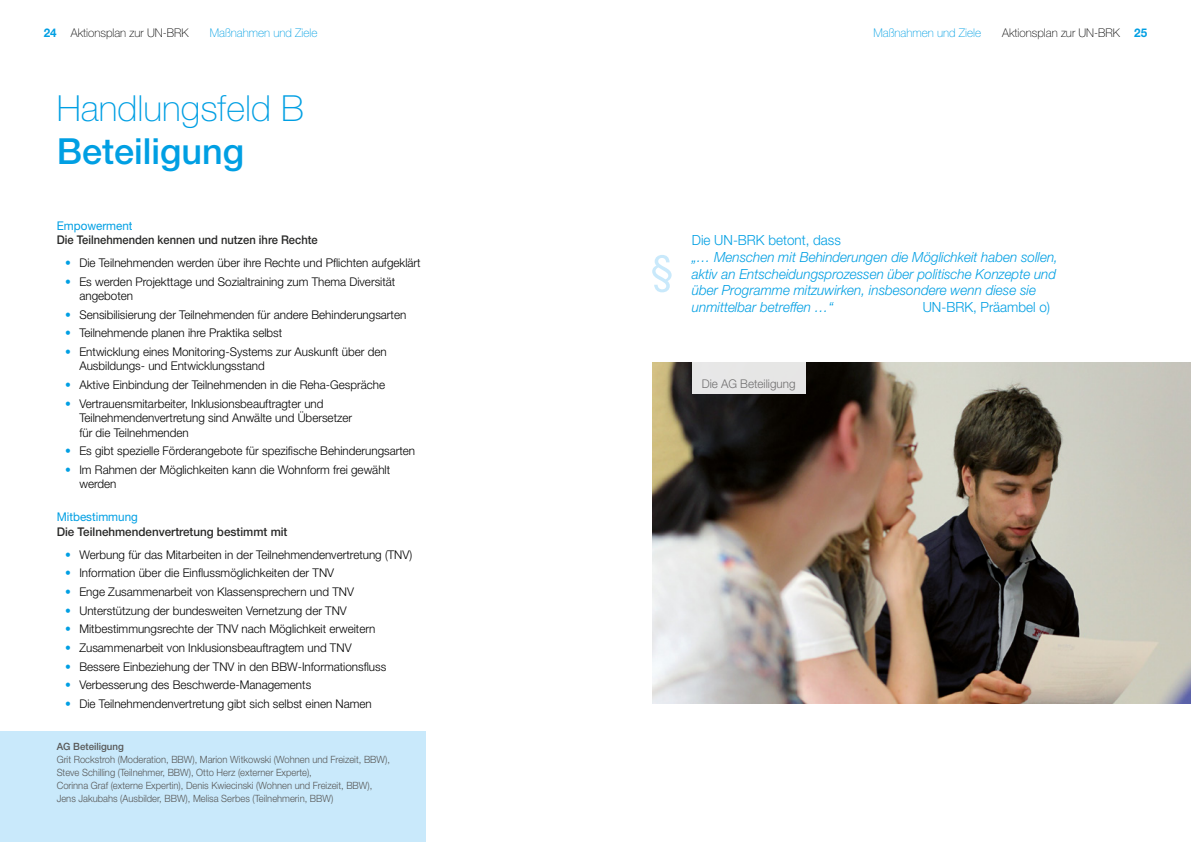
<style>
.page{position:relative;width:1191px;height:842px;background:#fff}
.page>*{position:absolute;margin:0;border:0;box-sizing:border-box;transform-origin:0 0}
.t1{font:100 36px "Helvetica Neue LT Std";color:#009fe3}
.t2{font:500 36px "Helvetica Neue LT Std";color:#009fe3}
.t3{font:italic 300 14px/16.8px "Helvetica Neue LT Std";color:#009fe3;scale:.96 1}
.t4{font:300 14px "Helvetica Neue LT Std";color:#009fe3;scale:.96 1}
.t5{font:300 12px/14.4px "Helvetica Neue LT Std";color:#000}
.t6{font:100 12px "Helvetica Neue LT Std";color:#000}
.t7{font:500 12px "Helvetica Neue LT Std";color:#282827;scale:.93 1}
.t8{font:500 12px "Helvetica Neue LT Std";color:#282827}
.t9{font:100 12px "Helvetica Neue LT Std";color:#009fe3}
.t10{font:12px "Helvetica Neue LT Std";color:#009fe3}
.t11{font:300 12px "Helvetica Neue LT Std";color:#706f6f}
.t12{font:300 10px/13px "Helvetica Neue LT Std";color:#575756;scale:.94 1}
.t13{font:500 10px "Helvetica Neue LT Std";color:#575756}
.s1{font-weight:700;color:#009fe3}
.s2{color:#009fe3}
</style>
<div class="page">
<div style="left:0;top:731px;width:425px;height:111px;background:#c9e9fb"></div>
<img style="left:652px;top:363px;width:539px;height:340px">
<svg style="left:652px;top:255px;width:19px;height:37px"></svg>
<div style="left:692px;top:349px;width:113px;height:45px;background:linear-gradient(to bottom,#fdfdfd,#dededd)"></div>
<p class="t9" style="left:210px;top:26px;width:109px">Maßnahmen und Ziele</p>
<p class="t9" style="left:873px;top:26px;width:109px">Maßnahmen und Ziele</p>
<p class="t6" style="left:44px;top:26px;width:146px"><span class="s1">24</span> Aktionsplan zur UN-BRK</p>
<p class="t6" style="left:1002px;top:26px;width:146px">Aktionsplan zur UN-BRK <span class="s1">25</span></p>
<h1 class="t1" style="left:57px;top:88px;width:248px">Handlungsfeld B</h1>
<h1 class="t2" style="left:57px;top:130px;width:189px">Beteiligung</h1>
<p class="t10" style="left:57px;top:218px;width:77px">Empowerment</p>
<p class="t7" style="left:57px;top:233px;width:282px">Die Teilnehmenden kennen und nutzen ihre Rechte</p>
<p class="t5" style="left:65px;top:255px;width:357px"><span class="s2">•</span> Die Teilnehmenden werden über ihre Rechte und Pflichten aufgeklärt</p>
<p class="t5" style="left:79px;top:274px;width:317px;text-indent:-14px"><span class="s2">•</span> Es werden Projekttage und Sozialtraining zum Thema Diversität angeboten</p>
<p class="t5" style="left:65px;top:307px;width:343px"><span class="s2">•</span> Sensibilisierung der Teilnehmenden für andere Behinderungsarten</p>
<p class="t5" style="left:65px;top:326px;width:219px"><span class="s2">•</span> Teilnehmende planen ihre Praktika selbst</p>
<p class="t5" style="left:79px;top:344px;width:309px;text-indent:-14px"><span class="s2">•</span> Entwicklung eines Monitoring-Systems zur Auskunft über den<br>Ausbildungs- und Entwicklungsstand</p>
<p class="t5" style="left:65px;top:377px;width:321px"><span class="s2">•</span> Aktive Einbindung der Teilnehmenden in die Reha-Gespräche</p>
<p class="t5" style="left:79px;top:396px;width:274px;text-indent:-14px"><span class="s2">•</span> Vertrauensmitarbeiter, Inklusionsbeauftragter und<br>Teilnehmendenvertretung sind Anwälte und Übersetzer für die Teilnehmenden</p>
<p class="t5" style="left:65px;top:443px;width:351px"><span class="s2">•</span> Es gibt spezielle Förderangebote für spezifische Behinderungsarten</p>
<p class="t5" style="left:79px;top:462px;width:312px;text-indent:-14px"><span class="s2">•</span> Im Rahmen der Möglichkeiten kann die Wohnform frei gewählt werden</p>
<p class="t10" style="left:57px;top:510px;width:83px">Mitbestimmung</p>
<p class="t8" style="left:57px;top:524px;width:232px">Die Teilnehmendenvertretung bestimmt mit</p>
<p class="t5" style="left:65px;top:547px;width:348px"><span class="s2">•</span> Werbung für das Mitarbeiten in der Teilnehmendenvertretung (TNV)</p>
<p class="t5" style="left:65px;top:565px;width:270px"><span class="s2">•</span> Information über die Einflussmöglichkeiten der TNV</p>
<p class="t5" style="left:65px;top:584px;width:290px"><span class="s2">•</span> Enge Zusammenarbeit von Klassensprechern und TNV</p>
<p class="t5" style="left:65px;top:603px;width:283px"><span class="s2">•</span> Unterstützung der bundesweiten Vernetzung der TNV</p>
<p class="t5" style="left:65px;top:621px;width:312px"><span class="s2">•</span> Mitbestimmungsrechte der TNV nach Möglichkeit erweitern</p>
<p class="t5" style="left:65px;top:640px;width:288px"><span class="s2">•</span> Zusammenarbeit von Inklusionsbeauftragtem und TNV</p>
<p class="t5" style="left:65px;top:659px;width:322px"><span class="s2">•</span> Bessere Einbeziehung der TNV in den BBW-Informationsfluss</p>
<p class="t5" style="left:65px;top:677px;width:247px"><span class="s2">•</span> Verbesserung des Beschwerde-Managements</p>
<p class="t5" style="left:65px;top:696px;width:308px"><span class="s2">•</span> Die Teilnehmendenvertretung gibt sich selbst einen Namen</p>
<p class="t13" style="left:57px;top:740px;width:69px">AG Beteiligung</p>
<p class="t12" style="left:57px;top:753px;width:356px">Grit Rockstroh (Moderation, BBW), Marion Witkowski (Wohnen und Freizeit, BBW), Steve Schilling (Teilnehmer, BBW), Otto Herz (externer Experte),<br>Corinna Graf (externe Expertin), Denis Kwiecinski (Wohnen und Freizeit, BBW), Jens Jakubahs (Ausbilder, BBW), Melisa Serbes (Teilnehmerin, BBW)</p>
<p class="t4" style="left:692px;top:231px;width:157px">Die UN-BRK betont, dass</p>
<p class="t3" style="left:692px;top:248px;width:383px">„… Menschen mit Behinderungen die Möglichkeit haben sollen, aktiv an Entscheidungsprozessen über politische Konzepte und über Programme mitzuwirken, insbesondere wenn diese sie unmittelbar betreffen …“</p>
<p class="t4" style="left:922px;top:299px;width:134px">UN-BRK, Präambel o)</p>
<p class="t11" style="left:701px;top:377px;width:95px">Die AG Beteiligung</p>
</div>
